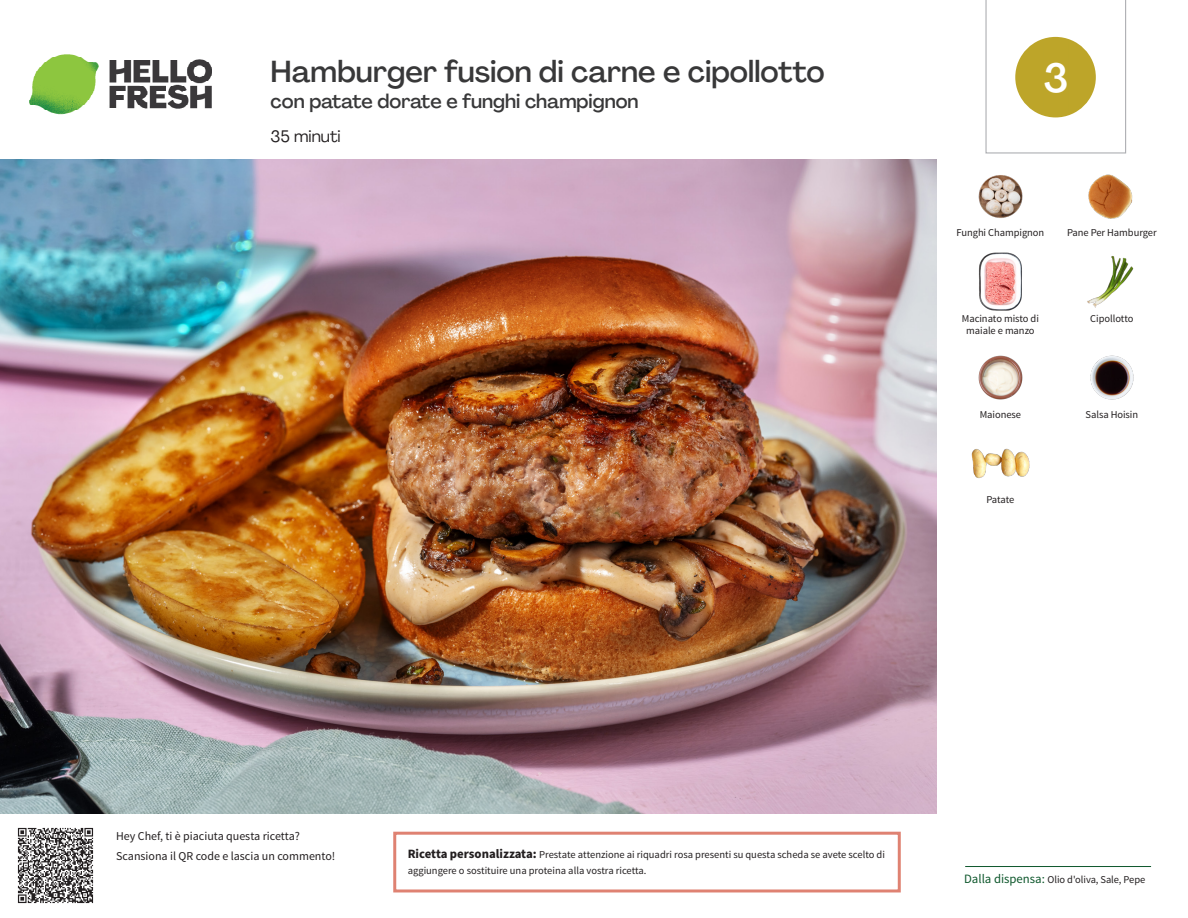
<style>
.page{position:relative;width:1188px;height:918px;background:#fff}
.page>*{position:absolute;margin:0;border:0;box-sizing:border-box;transform-origin:0 0}
._24_Recipe_Nr_Bag{font:500 40.5px "Agrandir";color:#fff}
._15_Titel_UK{font:500 30px "Agrandir";color:#383839}
._15_Titel_UK-2{font:500 19.5px "Agrandir";color:#383839}
._02_Box_Type{font:16.5px "Agrandir";color:#231f20}
._06_Before_Start{font:12px "Source Sans Pro";color:#231f20}
.STEP_Text_IT{font:10.5px/16.5px "Source Sans Pro";color:#231f20}
._18_FRONT_ingredients_UK{font:10.5px "Source Sans Pro";letter-spacing:-.005em;color:#231f20}
.t1{font:10.5px "Source Sans Variable";letter-spacing:-.005em;color:#231f20}
.s1{font-weight:700;font-size:12.75px}
.s2{font-family:"Source Sans Pro";font-size:12.75px;color:#0e572c}
</style>
<div class="page">
<img style="left:30px;top:54px;width:181px;height:61px">
<hr style="left:965px;top:866px;width:186px;height:1px;background:#0e572c">
<img style="left:0;top:159px;width:936px;height:655px">
<img style="left:978px;top:175px;width:45px;height:43px">
<img style="left:1088px;top:174px;width:45px;height:45px">
<img style="left:1087px;top:256px;width:47px;height:52px">
<img style="left:978px;top:253px;width:44px;height:57px">
<img style="left:1090px;top:355px;width:44px;height:45px">
<img style="left:978px;top:355px;width:45px;height:45px">
<img style="left:972px;top:448px;width:57px;height:30px">
<img style="left:17px;top:827px;width:77px;height:77px">
<div style="left:393px;top:832px;width:508px;height:60px;border:3px solid #df8272"></div>
<svg style="left:985px;top:0;width:141px;height:154px"></svg>
<p class="_15_Titel_UK" style="left:271px;top:53px;width:556px">Hamburger fusion di carne e cipollotto</p>
<p class="_15_Titel_UK-2" style="left:271px;top:89px;width:369px">con patate dorate e funghi champignon</p>
<p class="_02_Box_Type" style="left:271px;top:126px;width:72px">35 minuti</p>
<p class="_24_Recipe_Nr_Bag" style="left:1043px;top:53px;width:26px">3</p>
<p class="_18_FRONT_ingredients_UK" style="left:956px;top:226px;width:89px">Funghi Champignon</p>
<p class="_18_FRONT_ingredients_UK" style="left:1067px;top:226px;width:91px">Pane Per Hamburger</p>
<p class="_18_FRONT_ingredients_UK" style="left:962px;top:312px;width:79px">Macinato misto di</p>
<p class="_18_FRONT_ingredients_UK" style="left:1090px;top:312px;width:45px">Cipollotto</p>
<p class="_18_FRONT_ingredients_UK" style="left:966px;top:324px;width:70px">maiale e manzo</p>
<p class="_18_FRONT_ingredients_UK" style="left:980px;top:408px;width:43px">Maionese</p>
<p class="_18_FRONT_ingredients_UK" style="left:1086px;top:408px;width:54px">Salsa Hoisin</p>
<p class="_18_FRONT_ingredients_UK" style="left:986px;top:493px;width:30px">Patate</p>
<p class="_06_Before_Start" style="left:116px;top:829px;width:185px">Hey Chef, ti è piaciuta questa ricetta?</p>
<p class="_06_Before_Start" style="left:116px;top:848px;width:221px">Scansiona il QR code e lascia un commento!</p>
<p class="STEP_Text_IT" style="left:408px;top:846px;width:479px"><span class="s1">Ricetta personalizzata:</span> Prestate attenzione ai riquadri rosa presenti su questa scheda se avete scelto di aggiungere o sostituire una proteina alla vostra ricetta.</p>
<p class="t1" style="left:964px;top:873px;width:183px"><span class="s2">Dalla dispensa:</span> Olio d'oliva, Sale, Pepe</p>
</div>
